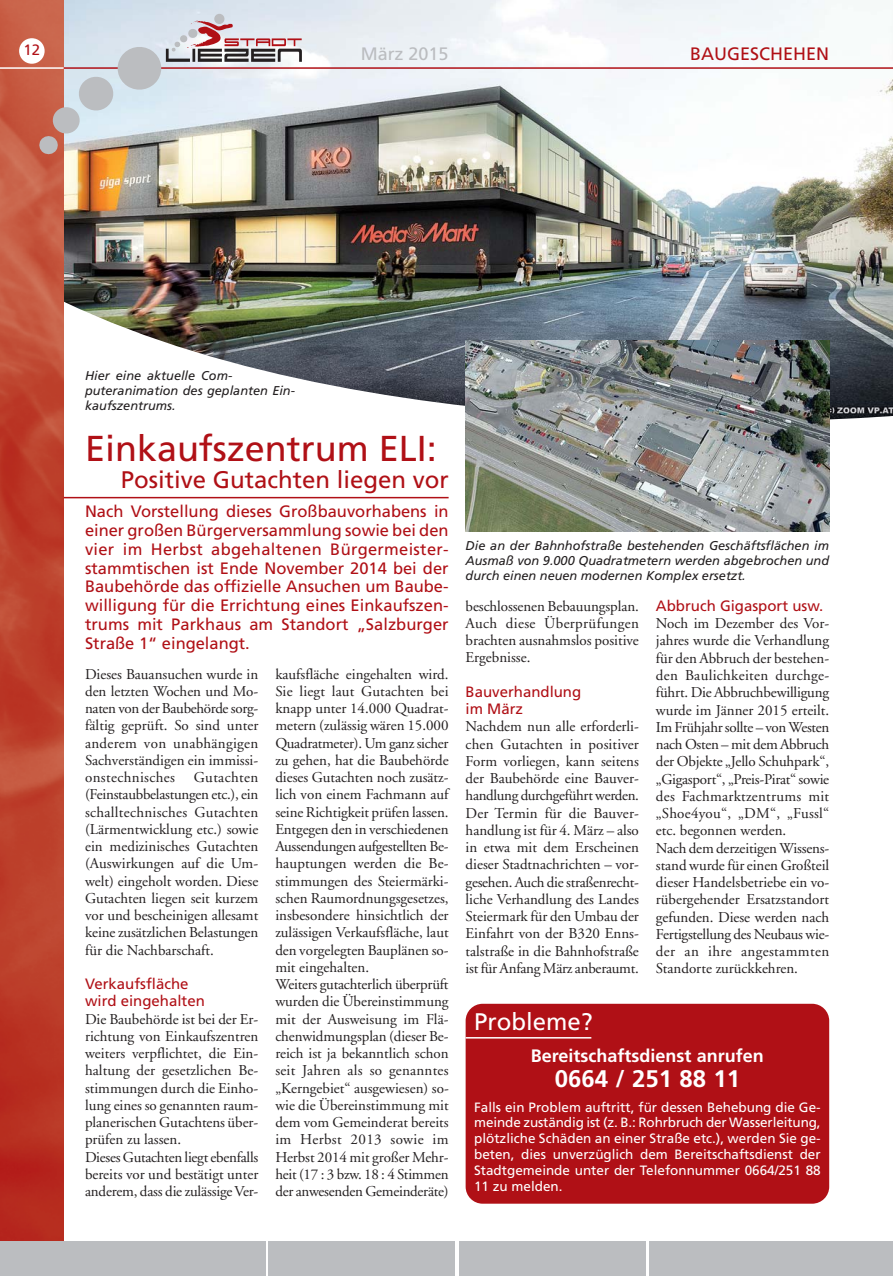
<style>
.page{position:relative;width:893px;height:1276px;background:#fff}
.page>*{position:absolute;margin:0;border:0;box-sizing:border-box;transform-origin:0 0}
.t1{font:36px "Frutiger";color:#b01016}
.t2{font:24px "Frutiger";color:#b01016}
.t3{font:700 24px "Frutiger";color:#fff}
.t4{font:24px "Frutiger";color:#fff}
.t5{font:700 18px "Frutiger";color:#fff}
.t6{font:18px "Frutiger";color:#b01016}
.t7{font:18px "Frutiger";color:#bbbdc0}
.t8{font:16.5px/18.8px "Frutiger";color:#b01016;text-align:justify}
.t9{font:15px/17.2px "Adobe Garamond";color:#231f20;text-align:justify}
.t10{font:15px/17.2px "Frutiger";color:#b01016}
.t11{font:13.5px/15.8px "Frutiger";color:#fff;text-align:justify}
.t12{font:italic 12.75px/15.3px "Frutiger";color:#231f20}
</style>
<div class="page">
<img style="left:64px;top:0;width:829px;height:420px">
<img style="left:0;top:0;width:64px;height:1242px">
<div style="left:649px;top:1242px;width:244px;height:34px;background:#bbbdc0"></div>
<div style="left:459px;top:1242px;width:187px;height:34px;background:#bbbdc0"></div>
<div style="left:269px;top:1242px;width:186px;height:34px;background:#bbbdc0"></div>
<div style="left:0;top:1242px;width:265px;height:34px;background:#bbbdc0"></div>
<hr style="left:0;top:67px;width:64px;height:2px;background:#fff">
<hr style="left:64px;top:67px;width:829px;height:2px;background:#b01016">
<div style="left:19px;top:38px;width:26px;height:26px;background:#fff;border-radius:50%"></div>
<svg style="left:38px;top:21px;width:264px;height:134px;background:#ccc6c8"></svg>
<div style="left:214px;top:14px;width:10px;height:10px;background:#bbbdc0;border-radius:50%"></div>
<img style="left:466px;top:340px;width:363px;height:191px">
<hr style="left:64px;top:497px;width:385px;height:1px;background:#b01016">
<div style="left:466px;top:1003px;width:363px;height:200px;background:#b01016;border-radius:17px"></div>
<hr style="left:466px;top:1037px;width:125px;height:1px;background:#fff">
<p class="t10" style="left:24px;top:42px;width:18px">12</p>
<p class="t7" style="left:361px;top:47px;width:89px">März 2015</p>
<p class="t6" style="left:690px;top:47px;width:140px">BAUGESCHEHEN</p>
<p class="t12" style="left:85px;top:368px;width:211px">Hier eine aktuelle Com&shy;puteranimation des geplanten Ein&shy;kaufszentrums.</p>
<h1 class="t1" style="left:85px;top:434px;width:353px">Einkaufszentrum ELI:</h1>
<h2 class="t2" style="left:121px;top:470px;width:329px">Positive Gutachten liegen vor</h2>
<p class="t8" style="left:85px;top:503px;width:365px">Nach Vorstellung dieses Großbauvorhabens in einer großen Bürgerversammlung sowie bei den vier im Herbst abgehaltenen Bürgermeister&shy;stammtischen ist Ende November 2014 bei der Baubehörde das offizielle Ansuchen um Baube&shy;willigung für die Errichtung eines Einkaufszen&shy;trums mit Parkhaus am Standort „Salzburger Straße 1“ eingelangt.</p>
<p class="t9" style="left:85px;top:666px;width:175px">Dieses Bauansuchen wurde in den letzten Wochen und Mo&shy;naten von der Baubehörde sorg&shy;fältig geprüft. So sind unter anderem von unabhängigen Sachverständigen ein immissi&shy;onstechnisches</p>
<p class="t9" style="left:85px;top:770px;width:175px;text-indent:109px">Gutachten (Feinstaubbelastungen etc.), ein schalltechnisches Gutachten (Lärmentwicklung etc.) sowie ein medizinisches Gutachten (Auswirkungen auf die Um&shy;welt) eingeholt worden. Diese Gutachten liegen seit kurzem vor und bescheinigen allesamt keine zusätzlichen Belastungen für die Nachbarschaft.</p>
<p class="t10" style="left:85px;top:976px;width:121px">Verkaufsfläche wird eingehalten</p>
<p class="t9" style="left:85px;top:1011px;width:175px;text-align:left">Die Baubehörde ist bei der Er&shy;richtung von Einkaufszentren weiters verpflichtet, die Ein&shy;haltung der gesetzlichen Be&shy;stimmungen durch die Einho&shy;lung eines so genannten raum&shy;planerischen Gutachtens über&shy;prüfen zu lassen.<br>Dieses Gutachten liegt ebenfalls bereits vor und bestätigt unter anderem, dass die zulässige Ver-</p>
<p class="t9" style="left:275px;top:666px;width:175px;text-align:left">kaufsfläche eingehalten wird.<br>Sie liegt laut Gutachten bei knapp unter 14.000 Quadrat&shy;metern (zulässig wären 15.000<br>Quadratmeter). Um ganz sicher zu gehen, hat die Baubehörde dieses Gutachten noch zusätz&shy;lich von einem Fachmann auf seine Richtigkeit prüfen lassen.<br>Entgegen den in verschiedenen<br>Aussendungen aufgestellten Be&shy;hauptungen werden die Be&shy;stimmungen des Steiermärki&shy;schen Raumordnungsgesetzes, insbesondere hinsichtlich der zulässigen Verkaufsfläche, laut den vorgelegten Bauplänen so&shy;mit eingehalten.<br>Weiters gutachterlich überprüft wurden die Übereinstimmung mit der Ausweisung im Flä&shy;chenwidmungsplan (dieser Be&shy;reich ist ja bekanntlich schon seit Jahren als so genanntes „Kerngebiet“ ausgewiesen) so&shy;wie die Übereinstimmung mit dem vom Gemeinderat bereits im Herbst 2013 sowie im<br>Herbst 2014 mit großer Mehr&shy;heit (17 : 3 bzw. 18 : 4 Stimmen der anwesenden Gemeinderäte)</p>
<p class="t12" style="left:466px;top:538px;width:365px;text-align:justify">Die an der Bahnhofstraße bestehenden Geschäftsflächen im Ausmaß von 9.000 Quadratmetern werden abgebrochen und durch einen neuen modernen Komplex ersetzt.</p>
<p class="t9" style="left:466px;top:598px;width:175px">beschlossenen Bebauungsplan.<br>Auch diese Überprüfungen brachten ausnahmslos positive Ergebnisse.</p>
<p class="t10" style="left:466px;top:684px;width:117px">Bauverhandlung im März</p>
<p class="t9" style="left:466px;top:719px;width:175px">Nachdem nun alle erforderli&shy;chen Gutachten in positiver Form vorliegen, kann seitens der Baubehörde eine Bauver&shy;handlung durchgeführt werden.<br>Der Termin für die Bauver&shy;handlung ist für 4. März – also in etwa mit dem Erscheinen dieser Stadtnachrichten – vor&shy;gesehen. Auch die straßenrecht&shy;liche Verhandlung des Landes Steiermark für den Umbau der Einfahrt von der B320 Enns&shy;talstraße in die Bahnhofstraße ist für Anfang März anberaumt.</p>
<p class="t10" style="left:656px;top:598px;width:169px">Abbruch Gigasport usw.</p>
<p class="t9" style="left:656px;top:616px;width:175px;text-align:left">Noch im Dezember des Vor&shy;jahres wurde die Verhandlung für den Abbruch der bestehen&shy;den Baulichkeiten durchge&shy;führt. Die Abbruchbewilligung wurde im Jänner 2015 erteilt.<br>Im Frühjahr sollte – von Westen nach Osten – mit dem Abbruch der Objekte „Jello Schuhpark“, „Gigasport“, „Preis-Pirat“ sowie des Fachmarktzentrums mit „Shoe4you“, „DM“, „Fussl“ etc. begonnen werden.<br>Nach dem derzeitigen Wissens&shy;stand wurde für einen Großteil dieser Handelsbetriebe ein vo&shy;rübergehender Ersatzstandort gefunden. Diese werden nach<br>Fertigstellung des Neubaus wie&shy;der an ihre angestammten<br>Standorte zurückkehren.</p>
<h2 class="t4" style="left:474px;top:1012px;width:120px">Probleme?</h2>
<p class="t5" style="left:531px;top:1048px;width:234px">Bereitschaftsdienst anrufen</p>
<h2 class="t3" style="left:555px;top:1069px;width:187px">0664 / 251 88 11</h2>
<p class="t11" style="left:474px;top:1100px;width:348px">Falls ein Problem auftritt, für dessen Behebung die Ge&shy;meinde zuständig ist (z. B.: Rohrbruch der Wasserleitung, plötzliche Schäden an einer Straße etc.), werden Sie ge&shy;beten, dies unverzüglich dem Bereitschaftsdienst der Stadt ge meinde unter der Telefonnummer 0664/251 88<br>11 zu melden.</p>
</div>
